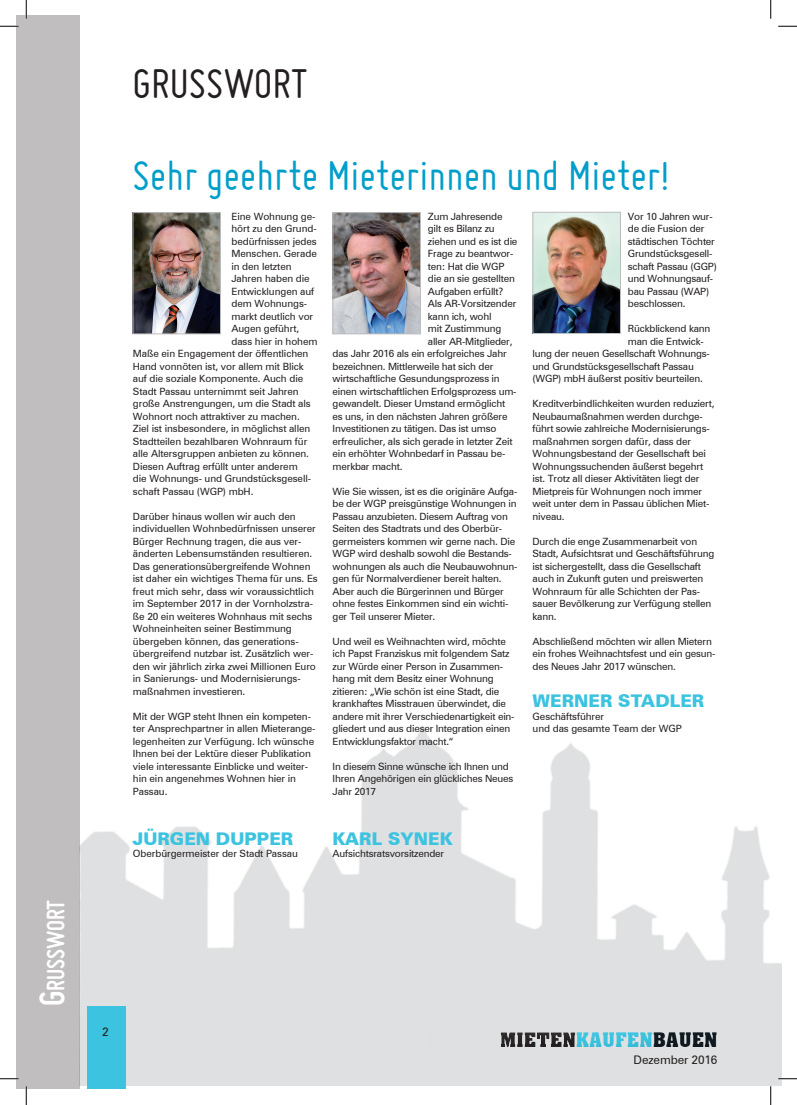
<style>
.page{position:relative;width:797px;height:1105px;background:#fff}
.page>*{position:absolute;margin:0;border:0;box-sizing:border-box;transform-origin:0 0}
.t1{font:45px "Miso";color:#009eca}
.t2{font:45px "Miso";color:#231f20}
.t3{font:700 26.25px "Miso";color:#fff}
.t4{font:700 19.75px "Aachen BT";color:#3bc3e0}
.t5{font:900 17.5px "Zurich BT";color:#3bc3e0}
.t6{font:11.88px "Zurich BT";letter-spacing:-.01em;color:#231f20}
.t7{font:10px/12.5px "Zurich BT";letter-spacing:-.02em;color:#231f20}
.s1{font-size:37.5px}
.s2{color:#101a21}
</style>
<div class="page">
<img style="left:79px;top:33px;width:702px;height:1053px">
<div style="left:87px;top:1006px;width:38px;height:83px;background:#3bc3e0"></div>
<div style="left:16px;top:16px;width:63px;height:1073px;background:#c0bebf"></div>
<div style="left:428px;top:1018px;width:300px;height:36px;background:#dfe0e1"></div>
<div style="left:510px;top:1018px;width:241px;height:36px;background:#231f20;opacity:.75"></div>
<img style="left:135px;top:214px;width:84px;height:118px">
<div style="left:133px;top:212px;width:88px;height:122px;border:1px solid #bcbdc0"></div>
<img style="left:334px;top:214px;width:85px;height:118px">
<div style="left:332px;top:212px;width:89px;height:122px;border:1px solid #bcbdc0"></div>
<img style="left:534px;top:214px;width:84px;height:118px">
<div style="left:532px;top:212px;width:88px;height:122px;border:1px solid #bcbdc0"></div>
<svg style="left:0;top:25px;width:19px;height:2px"></svg>
<svg style="left:778px;top:25px;width:19px;height:2px"></svg>
<svg style="left:0;top:1078px;width:19px;height:1px"></svg>
<svg style="left:778px;top:1078px;width:19px;height:1px"></svg>
<svg style="left:25px;top:0;width:2px;height:19px"></svg>
<svg style="left:25px;top:1086px;width:2px;height:19px"></svg>
<svg style="left:770px;top:0;width:1px;height:19px"></svg>
<svg style="left:770px;top:1086px;width:1px;height:19px"></svg>
<h2 class="t3" style="left:41px;top:1006px;width:108px;rotate:-90deg"><span class="s1">G</span>russwort</h2>
<h1 class="t2" style="left:133px;top:59px;width:177px">GRUSSWORT</h1>
<h1 class="t1" style="left:133px;top:150px;width:538px">Sehr geehrte Mieterinnen und Mieter!</h1>
<p class="t7" style="left:231px;top:210px;width:85px">Eine Wohnung ge-</p>
<p class="t7" style="left:231px;top:222px;width:87px">hört zu den Grund-</p>
<p class="t7" style="left:231px;top:235px;width:87px">bedürfnissen jedes</p>
<p class="t7" style="left:231px;top:247px;width:87px">Menschen. Gerade</p>
<p class="t7" style="left:231px;top:260px;width:62px">in den letzten</p>
<p class="t7" style="left:231px;top:272px;width:80px">Jahren haben die</p>
<p class="t7" style="left:231px;top:285px;width:84px">Entwicklungen auf</p>
<p class="t7" style="left:231px;top:297px;width:77px">dem Wohnungs-</p>
<p class="t7" style="left:231px;top:310px;width:83px">markt deutlich vor</p>
<p class="t7" style="left:231px;top:322px;width:69px">Augen geführt,</p>
<p class="t7" style="left:231px;top:335px;width:88px">dass hier in hohem</p>
<p class="t7" style="left:133px;top:347px;width:177px">Maße ein Engagement der öffentlichen</p>
<p class="t7" style="left:133px;top:360px;width:172px">Hand vonnöten ist, vor allem mit Blick</p>
<p class="t7" style="left:133px;top:372px;width:172px">auf die soziale Komponente. Auch die</p>
<p class="t7" style="left:133px;top:385px;width:167px">Stadt Passau unternimmt seit Jahren</p>
<p class="t7" style="left:133px;top:397px;width:179px">große Anstrengungen, um die Stadt als</p>
<p class="t7" style="left:133px;top:410px;width:168px">Wohnort noch attraktiver zu machen.</p>
<p class="t7" style="left:133px;top:422px;width:179px">Ziel ist insbesondere, in möglichst allen</p>
<p class="t7" style="left:133px;top:435px;width:176px">Stadtteilen bezahlbaren Wohnraum für</p>
<p class="t7" style="left:133px;top:447px;width:177px">alle Altersgruppen anbieten zu können.</p>
<p class="t7" style="left:133px;top:460px;width:166px">Diesen Auftrag erfüllt unter anderem</p>
<p class="t7" style="left:133px;top:472px;width:180px">die Wohnungs- und Grundstücksgesell-</p>
<p class="t7" style="left:133px;top:485px;width:122px">schaft Passau (WGP) mbH.</p>
<p class="t7" style="left:133px;top:510px;width:186px">Darüber hinaus wollen wir auch den individuellen Wohnbedürfnissen unserer Bürger Rechnung tragen, die aus ver&shy;änderten Lebensumständen resultieren.<br>Das generationsübergreifende Wohnen ist daher ein wichtiges Thema für uns. Es freut mich sehr, dass wir voraussichtlich im September 2017 in der Vornholzstra&shy;ße 20 ein weiteres Wohnhaus mit sechs Wohneinheiten seiner Bestimmung übergeben können, das generations&shy;übergreifend nutzbar ist. Zusätzlich wer&shy;den wir jährlich zirka zwei Millionen Euro in Sanierungs- und Modernisierungs&shy;maßnahmen investieren.</p>
<p class="t7" style="left:133px;top:710px;width:184px">Mit der WGP steht Ihnen ein kompeten&shy;ter Ansprechpartner in allen Mieterange&shy;legenheiten zur Verfügung. Ich wünsche Ihnen bei der Lektüre dieser Publikation viele interessante Einblicke und weiter&shy;hin ein angenehmes Wohnen hier in Passau.</p>
<h3 class="t5" style="left:133px;top:828px;width:162px">JÜRGEN DUPPER</h3>
<p class="t7" style="left:133px;top:847px;width:166px">Oberbürgermeister der Stadt Passau</p>
<p class="t7" style="left:428px;top:210px;width:76px">Zum Jahresende</p>
<p class="t7" style="left:428px;top:222px;width:68px">gilt es Bilanz zu</p>
<p class="t7" style="left:428px;top:235px;width:91px">ziehen und es ist die</p>
<p class="t7" style="left:428px;top:247px;width:87px">Frage zu beantwor-</p>
<p class="t7" style="left:428px;top:260px;width:78px">ten: Hat die WGP</p>
<p class="t7" style="left:428px;top:272px;width:89px">die an sie gestellten</p>
<p class="t7" style="left:428px;top:285px;width:77px">Aufgaben erfüllt?</p>
<p class="t7" style="left:428px;top:297px;width:90px">Als AR-Vorsitzender</p>
<p class="t7" style="left:428px;top:310px;width:65px">kann ich, wohl</p>
<p class="t7" style="left:428px;top:322px;width:75px">mit Zustimmung</p>
<p class="t7" style="left:428px;top:335px;width:86px">aller AR-Mitglieder,</p>
<p class="t7" style="left:332px;top:347px;width:176px">das Jahr 2016 als ein erfolgreiches Jahr</p>
<p class="t7" style="left:332px;top:360px;width:162px">bezeichnen. Mittlerweile hat sich der</p>
<p class="t7" style="left:332px;top:372px;width:169px">wirtschaftliche Gesundungsprozess in</p>
<p class="t7" style="left:332px;top:385px;width:185px">einen wirtschaftlichen Erfolgsprozess um-</p>
<p class="t7" style="left:332px;top:397px;width:174px">gewandelt. Dieser Umstand ermöglicht</p>
<p class="t7" style="left:332px;top:410px;width:176px">es uns, in den nächsten Jahren größere</p>
<p class="t7" style="left:332px;top:422px;width:165px">Investitionen zu tätigen. Das ist umso</p>
<p class="t7" style="left:332px;top:435px;width:181px">erfreulicher, als sich gerade in letzter Zeit</p>
<p class="t7" style="left:332px;top:447px;width:174px">ein erhöhter Wohnbedarf in Passau be-</p>
<p class="t7" style="left:332px;top:460px;width:71px">merkbar macht.</p>
<p class="t7" style="left:332px;top:485px;width:186px">Wie Sie wissen, ist es die originäre Aufga&shy;be der WGP preisgünstige Wohnungen in Passau anzubieten. Diesem Auftrag von Seiten des Stadtrats und des Oberbür&shy;germeisters kommen wir gerne nach. Die WGP wird deshalb sowohl die Bestands&shy;wohnungen als auch die Neubauwohnun&shy;gen für Normalverdiener bereit halten.<br>Aber auch die Bürgerinnen und Bürger ohne festes Einkommen sind ein wichti&shy;ger Teil unserer Mieter.</p>
<p class="t7" style="left:332px;top:635px;width:183px">Und weil es Weihnachten wird, möchte ich Papst Franziskus mit folgendem Satz zur Würde einer Person in Zusammen&shy;hang mit dem Besitz einer Wohnung zitieren: „Wie schön ist eine Stadt, die krankhaftes Misstrauen überwindet, die andere mit ihrer Verschiedenartigkeit ein&shy;gliedert und aus dieser Integration einen Entwicklungsfaktor macht.“</p>
<p class="t7" style="left:332px;top:760px;width:182px">In diesem Sinne wünsche ich Ihnen und<br>Ihren Angehörigen ein glückliches Neues<br>Jahr 2017</p>
<h3 class="t5" style="left:332px;top:828px;width:122px">KARL SYNEK</h3>
<p class="t7" style="left:332px;top:847px;width:113px">Aufsichtsratsvorsitzender</p>
<p class="t7" style="left:628px;top:210px;width:91px">Vor 10 Jahren wur&shy;de die Fusion der städtischen Töchter<br>Grundstücksgesell&shy;schaft Passau (GGP) und Wohnungsauf&shy;bau Passau (WAP) beschlossen.</p>
<p class="t7" style="left:628px;top:322px;width:84px">Rückblickend kann</p>
<p class="t7" style="left:628px;top:335px;width:77px">man die Entwick-</p>
<p class="t7" style="left:532px;top:347px;width:179px">lung der neuen Gesellschaft Wohnungs-</p>
<p class="t7" style="left:532px;top:360px;width:163px">und Grundstücksgesellschaft Passau</p>
<p class="t7" style="left:532px;top:372px;width:172px">(WGP) mbH äußerst positiv beurteilen.</p>
<p class="t7" style="left:532px;top:397px;width:183px">Kreditverbindlichkeiten wurden reduziert, Neubaumaßnahmen werden durchge&shy;führt sowie zahlreiche Modernisierungs&shy;maßnahmen sorgen dafür, dass der Wohnungsbestand der Gesellschaft bei Wohnungssuchenden äußerst begehrt ist. Trotz all dieser Aktivitäten liegt der Mietpreis für Wohnungen noch immer weit unter dem in Passau üblichen Miet&shy;niveau.</p>
<p class="t7" style="left:532px;top:535px;width:183px">Durch die enge Zusammenarbeit von Stadt, Aufsichtsrat und Geschäftsführung ist sichergestellt, dass die Gesellschaft auch in Zukunft guten und preiswerten Wohnraum für alle Schichten der Pas&shy;sauer Bevölkerung zur Verfügung stellen kann.</p>
<p class="t7" style="left:532px;top:635px;width:184px">Abschließend möchten wir allen Mietern ein frohes Weihnachtsfest und ein gesun&shy;des Neues Jahr 2017 wünschen.</p>
<h3 class="t5" style="left:532px;top:690px;width:173px">WERNER STADLER</h3>
<p class="t7" style="left:532px;top:710px;width:151px">Geschäftsführer<br>und das gesamte Team der WGP</p>
<p class="t6" style="left:102px;top:1025px;width:8px">2</p>
<h3 class="t4" style="left:575px;top:1027px;width:143px">KAUFEN<span class="s2">BAUEN</span></h3>
<p class="t6" style="left:633px;top:1052px;width:85px">Dezember 2016</p>
</div>
